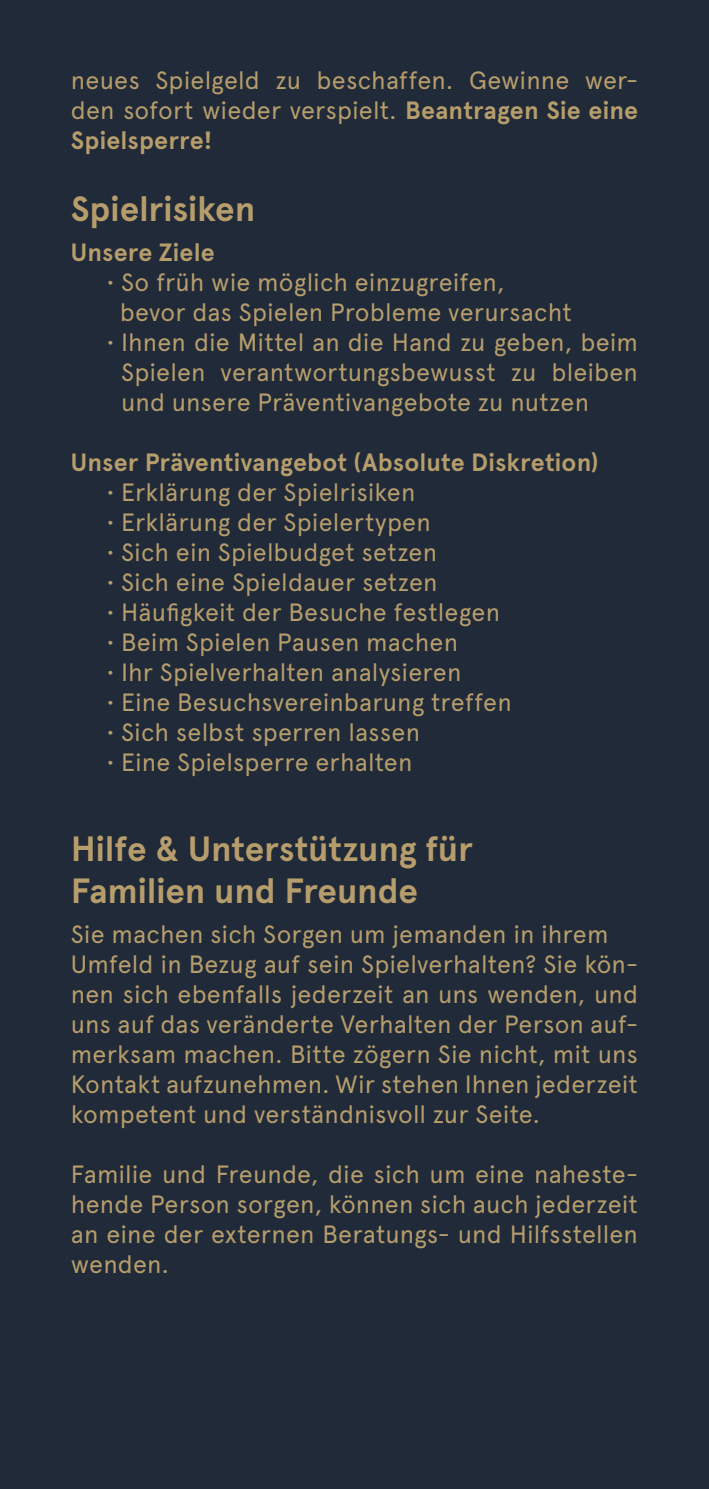
<style>
.page{position:relative;width:709px;height:1489px;background:#fff}
.page>*{position:absolute;margin:0;border:0;box-sizing:border-box;transform-origin:0 0}
.t1{font:700 35px/42px "Apercu";letter-spacing:-.005em;color:#b69d6b}
.t2{font:25px/30px "Apercu";letter-spacing:.005em;color:#b69d6b;text-align:justify}
.t3{font:700 25px "Apercu";letter-spacing:.005em;color:#b69d6b}
.s1{font-weight:700}
</style>
<div class="page">
<div style="left:0;top:0;width:709px;height:1488px;background:#202a39"></div>
<p class="t2" style="left:71px;top:65px;width:568px">neues Spielgeld zu beschaffen. Gewinne wer&shy;den sofort wieder verspielt. <span class="s1">Beantragen Sie eine Spielsperre!</span></p>
<h1 class="t1" style="left:71px;top:188px;width:186px">Spielrisiken</h1>
<p class="t3" style="left:71px;top:237px;width:145px">Unsere Ziele</p>
<p class="t2" style="left:120px;top:267px;width:453px;text-indent:-13px">• So früh wie möglich einzugreifen, bevor das Spielen Probleme verursacht</p>
<p class="t2" style="left:121px;top:327px;width:518px;text-indent:-15px">• Ihnen die Mittel an die Hand zu geben, beim Spielen verantwortungsbewusst zu bleiben und unsere Präventivangebote zu nutzen</p>
<p class="t3" style="left:71px;top:447px;width:529px">Unser Präventivangebot (Absolute Diskretion)</p>
<p class="t2" style="left:106px;top:477px;width:311px">• Erklärung der Spielrisiken</p>
<p class="t2" style="left:106px;top:507px;width:326px">• Erklärung der Spielertypen</p>
<p class="t2" style="left:106px;top:537px;width:332px">• Sich ein Spielbudget setzen</p>
<p class="t2" style="left:106px;top:567px;width:333px">• Sich eine Spieldauer setzen</p>
<p class="t2" style="left:106px;top:597px;width:395px">• Häufigkeit der Besuche festlegen</p>
<p class="t2" style="left:106px;top:627px;width:353px">• Beim Spielen Pausen machen</p>
<p class="t2" style="left:106px;top:657px;width:356px">• Ihr Spielverhalten analysieren</p>
<p class="t2" style="left:106px;top:687px;width:407px">• Eine Besuchsvereinbarung treffen</p>
<p class="t2" style="left:106px;top:717px;width:315px">• Sich selbst sperren lassen</p>
<p class="t2" style="left:106px;top:747px;width:308px">• Eine Spielsperre erhalten</p>
<h1 class="t1" style="left:71px;top:828px;width:403px">Hilfe &amp; Unterstützung für<br>Familien und Freunde</h1>
<p class="t2" style="left:71px;top:919px;width:568px;text-align:left">Sie machen sich Sorgen um jemanden in ihrem Umfeld in Bezug auf sein Spielverhalten? Sie kön&shy;nen sich ebenfalls jederzeit an uns wenden, und uns auf das veränderte Verhalten der Person auf&shy;merksam machen. Bitte zögern Sie nicht, mit uns Kontakt aufzunehmen. Wir stehen Ihnen jederzeit kompetent und verständnisvoll zur Seite.</p>
<p class="t2" style="left:71px;top:1159px;width:568px">Familie und Freunde, die sich um eine naheste&shy;hende Person sorgen, können sich auch jederzeit an eine der externen Beratungs- und Hilfsstellen wenden.</p>
</div>
